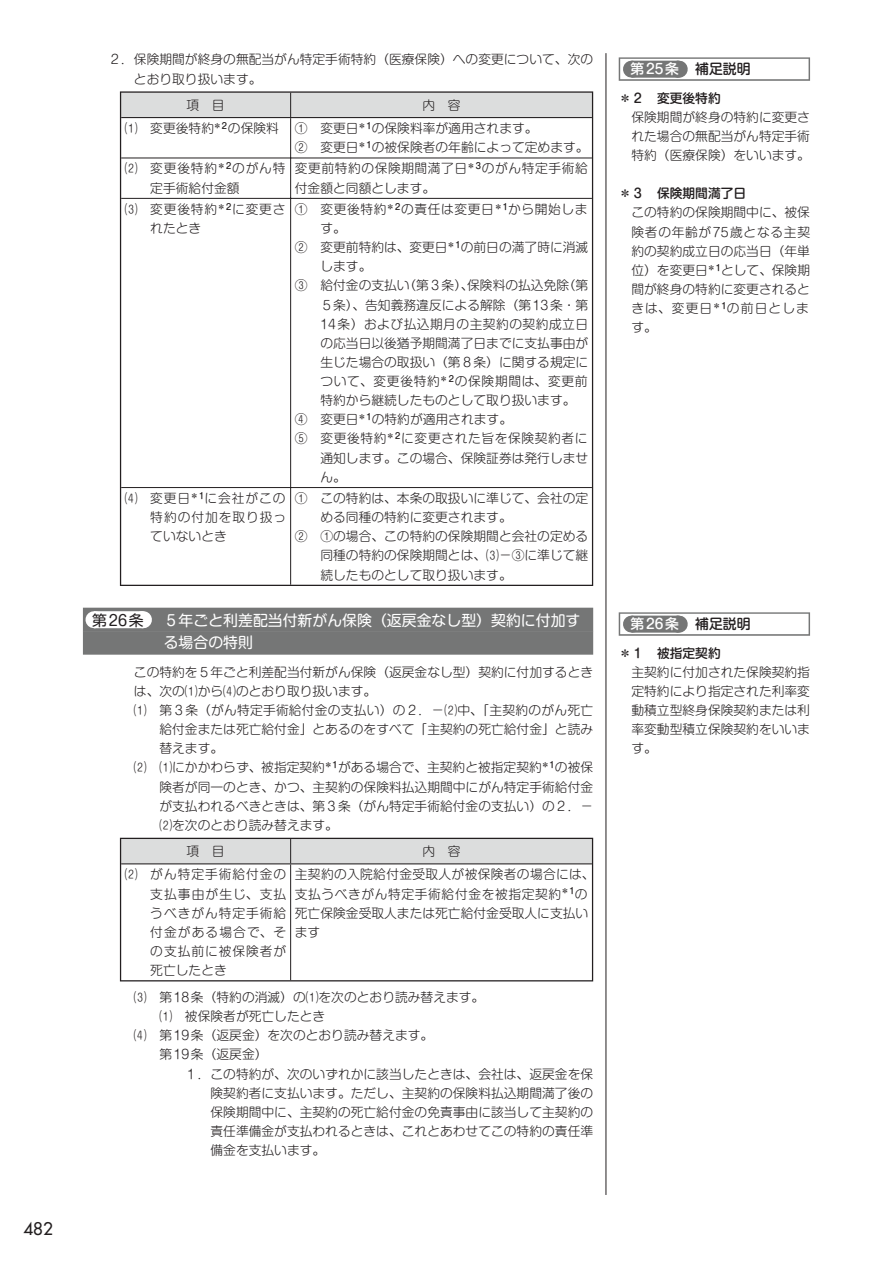
<style>
.page{position:relative;width:893px;height:1263px;background:#fff}
.page>*{position:absolute;margin:0;border:0;box-sizing:border-box;transform-origin:0 0}
.t1{font:16.95px "Futura";color:#231f20}
.t2{font:14.85px/22.4px "Shin M Go Pro Regular 90 pv RKSJ H";color:#fff}
.t3{font:14.85px "Shin M Go Pro Regular 90 pv RKSJ H";color:#231f20}
.t4{font:13.8px "Shin M Go Pro Medium 90 pv RKSJ H";color:#fff}
.t5{font:12.75px/19.2px "Shin M Go Pro Light 90 pv RKSJ H";color:#231f20;text-align:justify}
.t6{font:12.75px/19.2px "Shin M Go Pro Light 90 pv RKSJ H";letter-spacing:.045em;color:#231f20}
.t7{font:12.75px/19.2px "Shin M Go Pro Light 90 pv RKSJ H";letter-spacing:.025em;color:#231f20}
.t8{font:12.75px/19.2px "Shin M Go Pro Light 90 pv RKSJ H";letter-spacing:.06em;color:#231f20}
.t9{font:12.75px "Shin M Go Pro Medium 90 pv RKSJ H";color:#231f20}
.t10{font:12.75px "Shin M Go Pro Light 90 pv RKSJ H";letter-spacing:.035em;color:#231f20}
.t11{font:12.75px "Shin M Go Pro Light 90 pv RKSJ H";letter-spacing:.055em;color:#231f20}
.s1{color:#231f20}
</style>
<div class="page">
<hr style="left:606px;top:53px;width:1px;height:1142px;background:#231f20">
<div style="left:619px;top:57px;width:191px;height:24px;background:#8e8f8f"></div>
<div style="left:620px;top:59px;width:189px;height:20px;background:#fff"></div>
<div style="left:631px;top:61px;width:47px;height:17px;background:#757676"></div>
<svg style="left:655px;top:61px;width:24px;height:17px"></svg>
<div style="left:619px;top:612px;width:191px;height:24px;background:#8d8e8e"></div>
<div style="left:620px;top:614px;width:189px;height:20px;background:#fff"></div>
<div style="left:631px;top:616px;width:47px;height:17px;background:#757676"></div>
<svg style="left:655px;top:616px;width:24px;height:17px"></svg>
<div style="left:83px;top:608px;width:510px;height:24px;background:#757676"></div>
<div style="left:94px;top:611px;width:48px;height:17px;background:#fff"></div>
<svg style="left:118px;top:611px;width:25px;height:17px"></svg>
<div style="left:83px;top:632px;width:510px;height:23px;background:#757676"></div>
<hr style="left:120px;top:91px;width:171px;height:2px;background:#231f20">
<hr style="left:291px;top:91px;width:302px;height:2px;background:#231f20">
<hr style="left:120px;top:118px;width:1px;height:40px;background:#231f20">
<hr style="left:592px;top:118px;width:1px;height:40px;background:#231f20">
<hr style="left:120px;top:158px;width:1px;height:40px;background:#231f20">
<hr style="left:592px;top:158px;width:1px;height:40px;background:#231f20">
<hr style="left:120px;top:198px;width:1px;height:289px;background:#231f20">
<hr style="left:592px;top:198px;width:1px;height:289px;background:#231f20">
<hr style="left:120px;top:487px;width:1px;height:98px;background:#231f20">
<hr style="left:592px;top:487px;width:1px;height:98px;background:#231f20">
<hr style="left:120px;top:585px;width:171px;height:1px;background:#231f20">
<hr style="left:291px;top:585px;width:302px;height:1px;background:#231f20">
<div style="left:120px;top:92px;width:473px;height:26px;background:#dcdddd"></div>
<hr style="left:290px;top:118px;width:1px;height:40px;background:#231f20">
<hr style="left:121px;top:158px;width:170px;height:1px;background:#231f20">
<hr style="left:291px;top:158px;width:301px;height:1px;background:#231f20">
<hr style="left:290px;top:158px;width:1px;height:40px;background:#231f20">
<hr style="left:121px;top:198px;width:170px;height:1px;background:#231f20">
<hr style="left:291px;top:198px;width:301px;height:1px;background:#231f20">
<hr style="left:290px;top:199px;width:1px;height:288px;background:#231f20">
<hr style="left:121px;top:487px;width:170px;height:1px;background:#231f20">
<hr style="left:291px;top:487px;width:301px;height:1px;background:#231f20">
<hr style="left:290px;top:488px;width:1px;height:97px;background:#231f20">
<hr style="left:121px;top:117px;width:170px;height:1px;background:#231f20">
<hr style="left:291px;top:117px;width:301px;height:1px;background:#231f20">
<hr style="left:120px;top:864px;width:1px;height:116px;background:#231f20">
<hr style="left:592px;top:864px;width:1px;height:116px;background:#231f20">
<hr style="left:120px;top:980px;width:171px;height:1px;background:#231f20">
<hr style="left:291px;top:980px;width:302px;height:1px;background:#231f20">
<div style="left:120px;top:838px;width:473px;height:26px;background:#dcdddd"></div>
<hr style="left:290px;top:864px;width:1px;height:116px;background:#231f20">
<hr style="left:121px;top:863px;width:170px;height:1px;background:#231f20">
<hr style="left:291px;top:863px;width:301px;height:1px;background:#231f20">
<h1 class="t1" style="left:23px;top:1221px;width:31px">482</h1>
<p class="t5" style="left:134px;top:52px;width:461px;text-indent:-26px">２．保険期間が終身の無配当がん特定手術特約（医療保険）への変更について、次のとおり取り扱います。</p>
<p class="t5" style="left:186px;top:97px;width:40px">項　目</p>
<p class="t5" style="left:125px;top:95px;width:414px;line-height:23.4px;text-indent:298px">内　容<br>⑴ 変更後特約<sup>＊２</sup>の保険料 ① 変更日<sup>＊１</sup>の保険料率が適用されます。</p>
<p class="t5" style="left:295px;top:140px;width:295px">② 変更日<sup>＊１</sup>の被保険者の年齢によって定めます。</p>
<p class="t8" style="left:150px;top:161px;width:137px;text-indent:-26px">⑵ 変更後特約<sup>＊２</sup>のがん特定手術給付金額</p>
<p class="t6" style="left:295px;top:161px;width:294px">変更前特約の保険期間満了日<sup>＊３</sup>のがん特定手術給付金額と同額とします。</p>
<p class="t8" style="left:150px;top:201px;width:137px;text-indent:-26px">⑶ 変更後特約<sup>＊２</sup>に変更されたとき</p>
<p class="t6" style="left:295px;top:201px;width:294px">① 変更後特約<sup>＊２</sup>の責任は変更日<sup>＊１</sup>から開始しま</p>
<p class="t5" style="left:320px;top:220px;width:27px">す。</p>
<p class="t5" style="left:295px;top:239px;width:295px">② 変更前特約は、変更日<sup>＊１</sup>の前日の満了時に消滅</p>
<p class="t5" style="left:320px;top:259px;width:53px">します。</p>
<p class="t5" style="left:295px;top:278px;width:295px">③ 給付金の支払い（第３条）、保険料の払込免除（第</p>
<p class="t5" style="left:320px;top:297px;width:269px">５条）、告知義務違反による解除（第13条・第</p>
<p class="t10" style="left:320px;top:319px;width:269px">14条）および払込期月の主契約の契約成立日</p>
<p class="t5" style="left:320px;top:335px;width:269px">の応当日以後猶予期間満了日までに支払事由が</p>
<p class="t5" style="left:320px;top:354px;width:269px">生じた場合の取扱い（第８条）に関する規定に</p>
<p class="t11" style="left:320px;top:376px;width:269px">ついて、変更後特約<sup>＊２</sup>の保険期間は、変更前</p>
<p class="t5" style="left:320px;top:393px;width:257px">特約から継続したものとして取り扱います。</p>
<p class="t5" style="left:295px;top:412px;width:219px">④ 変更日<sup>＊１</sup>の特約が適用されます。</p>
<p class="t6" style="left:295px;top:431px;width:294px">⑤ 変更後特約<sup>＊２</sup>に変更された旨を保険契約者に</p>
<p class="t5" style="left:320px;top:450px;width:269px">通知します。この場合、保険証券は発行しませ</p>
<p class="t5" style="left:320px;top:469px;width:27px">ん。</p>
<p class="t5" style="left:150px;top:490px;width:138px;text-indent:-26px">⑷ 変更日<sup>＊１</sup>に会社がこの特約の付加を取り扱っていないとき</p>
<p class="t5" style="left:295px;top:490px;width:295px">① この特約は、本条の取扱いに準じて、会社の定</p>
<p class="t5" style="left:320px;top:509px;width:193px">める同種の特約に変更されます。</p>
<p class="t5" style="left:295px;top:529px;width:295px">② ①の場合、この特約の保険期間と会社の定める</p>
<p class="t5" style="left:320px;top:548px;width:269px">同種の特約の保険期間とは、⑶－③に準じて継</p>
<p class="t5" style="left:320px;top:567px;width:193px">続したものとして取り扱います。</p>
<p class="t3" style="left:92px;top:614px;width:53px">第26条</p>
<p class="t2" style="left:164px;top:611px;width:418px">５年ごと利差配当付新がん保険（返戻金なし型）契約に付加する場合の特則</p>
<p class="t5" style="left:134px;top:664px;width:461px">この特約を５年ごと利差配当付新がん保険（返戻金なし型）契約に付加するとき</p>
<p class="t5" style="left:134px;top:683px;width:244px">は、次の⑴から⑷のとおり取り扱います。</p>
<p class="t5" style="left:134px;top:702px;width:461px">⑴ 第３条（がん特定手術給付金の支払い）の２．－⑵中、「主契約のがん死亡</p>
<p class="t5" style="left:159px;top:721px;width:435px">給付金または死亡給付金」とあるのをすべて「主契約の死亡給付金」と読み</p>
<p class="t5" style="left:159px;top:741px;width:65px">替えます。</p>
<p class="t5" style="left:134px;top:760px;width:461px">⑵ ⑴にかかわらず、被指定契約<sup>＊１</sup>がある場合で、主契約と被指定契約<sup>＊１</sup>の被保</p>
<p class="t5" style="left:159px;top:779px;width:435px">険者が同一のとき、かつ、主契約の保険料払込期間中にがん特定手術給付金</p>
<p class="t5" style="left:159px;top:798px;width:435px">が支払われるべきときは、第３条（がん特定手術給付金の支払い）の２．－</p>
<p class="t5" style="left:159px;top:817px;width:180px">⑵を次のとおり読み替えます。</p>
<p class="t5" style="left:186px;top:843px;width:40px">項　目</p>
<p class="t5" style="left:422px;top:843px;width:40px">内　容</p>
<p class="t5" style="left:150px;top:867px;width:138px;text-indent:-26px">⑵ がん特定手術給付金の支払事由が生じ、支払うべきがん特定手術給付金がある場合で、その支払前に被保険者が死亡したとき</p>
<p class="t7" style="left:295px;top:867px;width:301px">主契約の入院給付金受取人が被保険者の場合には、支払うべきがん特定手術給付金を被指定契約<sup>＊１</sup>の死亡保険金受取人または死亡給付金受取人に支払います</p>
<p class="t5" style="left:134px;top:989px;width:352px">⑶ 第18条（特約の消滅）の⑴を次のとおり読み替えます。</p>
<p class="t5" style="left:159px;top:1008px;width:167px">⑴ 被保険者が死亡したとき</p>
<p class="t5" style="left:134px;top:1028px;width:301px">⑷ 第19条（返戻金）を次のとおり読み替えます。</p>
<p class="t5" style="left:159px;top:1047px;width:110px">第19条（返戻金）</p>
<p class="t5" style="left:185px;top:1066px;width:410px">１．この特約が、次のいずれかに該当したときは、会社は、返戻金を保</p>
<p class="t5" style="left:210px;top:1085px;width:384px">険契約者に支払います。ただし、主契約の保険料払込期間満了後の</p>
<p class="t5" style="left:210px;top:1104px;width:384px">保険期間中に、主契約の死亡給付金の免責事由に該当して主契約の</p>
<p class="t5" style="left:210px;top:1123px;width:384px">責任準備金が支払われるときは、これとあわせてこの特約の責任準</p>
<p class="t5" style="left:210px;top:1142px;width:116px">備金を支払います。</p>
<p class="t4" style="left:631px;top:64px;width:121px">第25条 <span class="s1">補足説明</span></p>
<p class="t9" style="left:619px;top:93px;width:104px">＊２ 変更後特約</p>
<p class="t5" style="left:631px;top:109px;width:180px">保険期間が終身の特約に変更された場合の無配当がん特定手術特約（医療保険）をいいます。</p>
<p class="t9" style="left:619px;top:189px;width:129px">＊３ 保険期間満了日</p>
<p class="t5" style="left:631px;top:205px;width:180px">この特約の保険期間中に、被保険者の年齢が75歳となる主契約の契約成立日の応当日（年単位）を変更日<sup>＊１</sup>として、保険期間が終身の特約に変更されるときは、変更日<sup>＊１</sup>の前日とします。</p>
<p class="t4" style="left:631px;top:619px;width:121px">第26条 <span class="s1">補足説明</span></p>
<p class="t9" style="left:619px;top:648px;width:104px">＊１ 被指定契約</p>
<p class="t5" style="left:631px;top:664px;width:180px">主契約に付加された保険契約指定特約により指定された利率変動積立型終身保険契約または利率変動型積立保険契約をいいます。</p>
</div>
